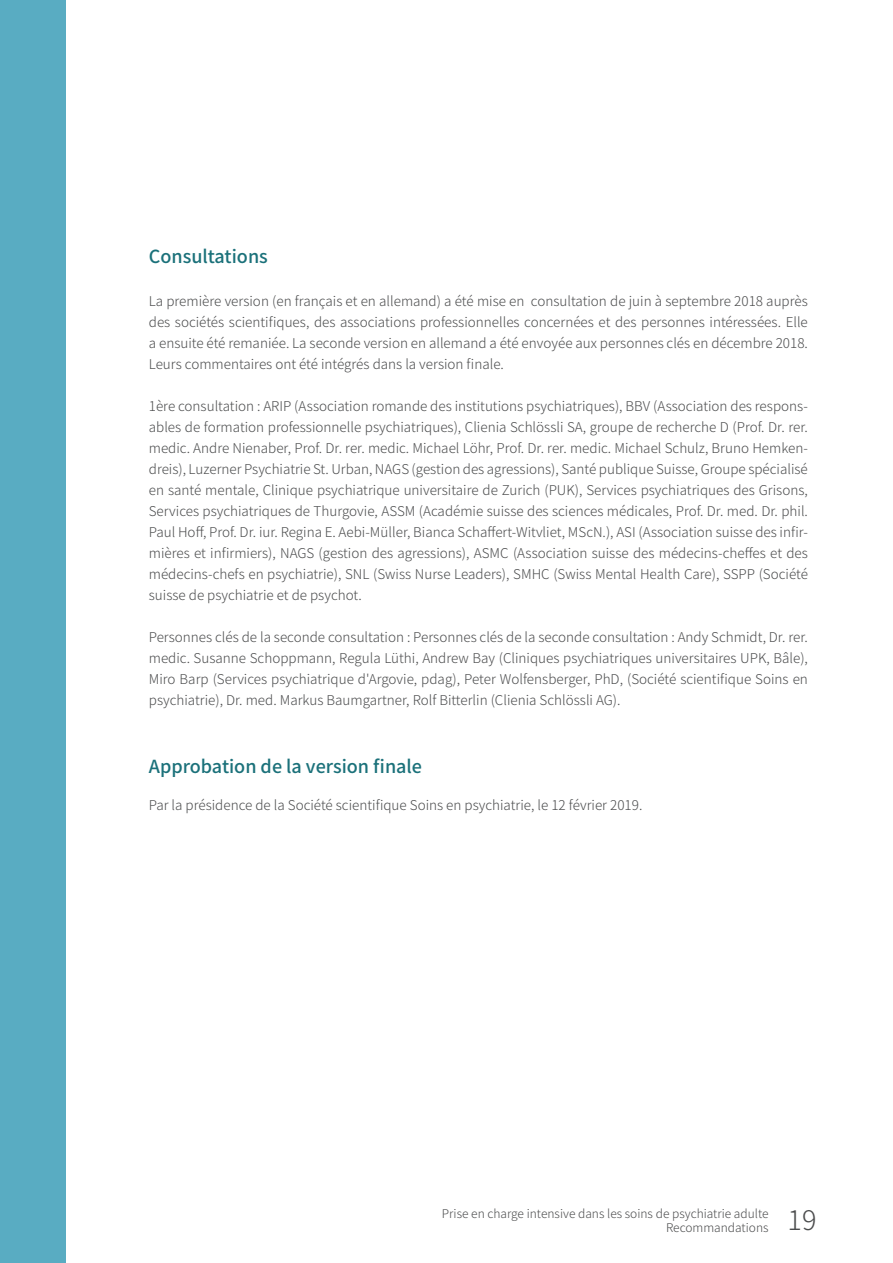
<style>
.page{position:relative;width:893px;height:1263px;background:#fff}
.page>*{position:absolute;margin:0;border:0;box-sizing:border-box;transform-origin:0 0}
.t1{font:300 27px "Noto Sans JP";color:#4b4c4d}
.t2{font:500 18px "Noto Sans JP";color:#1b717a}
.t3{font:300 13.5px/21px "Noto Sans JP";color:#4b4c4d;text-align:justify}
.t4{font:300 12px/14.4px "Noto Sans JP";color:#4b4c4d;text-align:right}
</style>
<div class="page">
<div style="left:0;top:0;width:66px;height:1263px;background:#59acc2"></div>
<h2 class="t2" style="left:149px;top:247px;width:121px">Consultations</h2>
<p class="t3" style="left:149px;top:291px;width:661px">La première version (en français et en allemand) a été mise en consultation de juin à septembre 2018 auprès des sociétés scientifiques, des associations professionnelles concernées et des personnes intéressées. Elle a ensuite été remaniée. La seconde version en allemand a été envoyée aux personnes clés en décembre 2018.<br>Leurs commentaires ont été intégrés dans la version finale.</p>
<p class="t3" style="left:149px;top:396px;width:661px">1ère consultation : ARIP (Association romande des institutions psychiatriques), BBV (Association des respons&shy;ables de formation professionnelle psychiatriques), Clienia Schlössli SA, groupe de recherche D (Prof. Dr. rer. medic. Andre Nienaber, Prof. Dr. rer. medic. Michael Löhr, Prof. Dr. rer. medic. Michael Schulz, Bruno Hemken&shy;dreis), Luzerner Psychiatrie St. Urban, NAGS (gestion des agressions), Santé publique Suisse, Groupe spécialisé en santé mentale, Clinique psychiatrique universitaire de Zurich (PUK), Services psychiatriques des Grisons, Services psychiatriques de Thurgovie, ASSM (Académie suisse des sciences médicales, Prof. Dr. med. Dr. phil.<br>Paul Hoff, Prof. Dr. iur. Regina E. Aebi-Müller, Bianca Schaffert-Witvliet, MScN.), ASI (Association suisse des infir&shy;mières et infirmiers), NAGS (gestion des agressions), ASMC (Association suisse des médecins-cheffes et des médecins-chefs en psychiatrie), SNL (Swiss Nurse Leaders), SMHC (Swiss Mental Health Care), SSPP (Société suisse de psychiatrie et de psychot.</p>
<p class="t3" style="left:149px;top:627px;width:661px">Personnes clés de la seconde consultation : Personnes clés de la seconde consultation : Andy Schmidt, Dr. rer. medic. Susanne Schoppmann, Regula Lüthi, Andrew Bay (Cliniques psychiatriques universitaires UPK, Bâle), Miro Barp (Services psychiatrique d'Argovie, pdag), Peter Wolfensberger, PhD, (Société scientifique Soins en psychiatrie), Dr. med. Markus Baumgartner, Rolf Bitterlin (Clienia Schlössli AG).</p>
<h2 class="t2" style="left:149px;top:756px;width:275px">Approbation de la version finale</h2>
<p class="t3" style="left:149px;top:795px;width:495px">Par la présidence de la Société scientifique Soins en psychiatrie, le 12 février 2019.</p>
<p class="t4" style="left:442px;top:1206px;width:328px">Prise en charge intensive dans les soins de psychiatrie adulte<br>Recommandations</p>
<h1 class="t1" style="left:787px;top:1205px;width:30px">19</h1>
</div>
